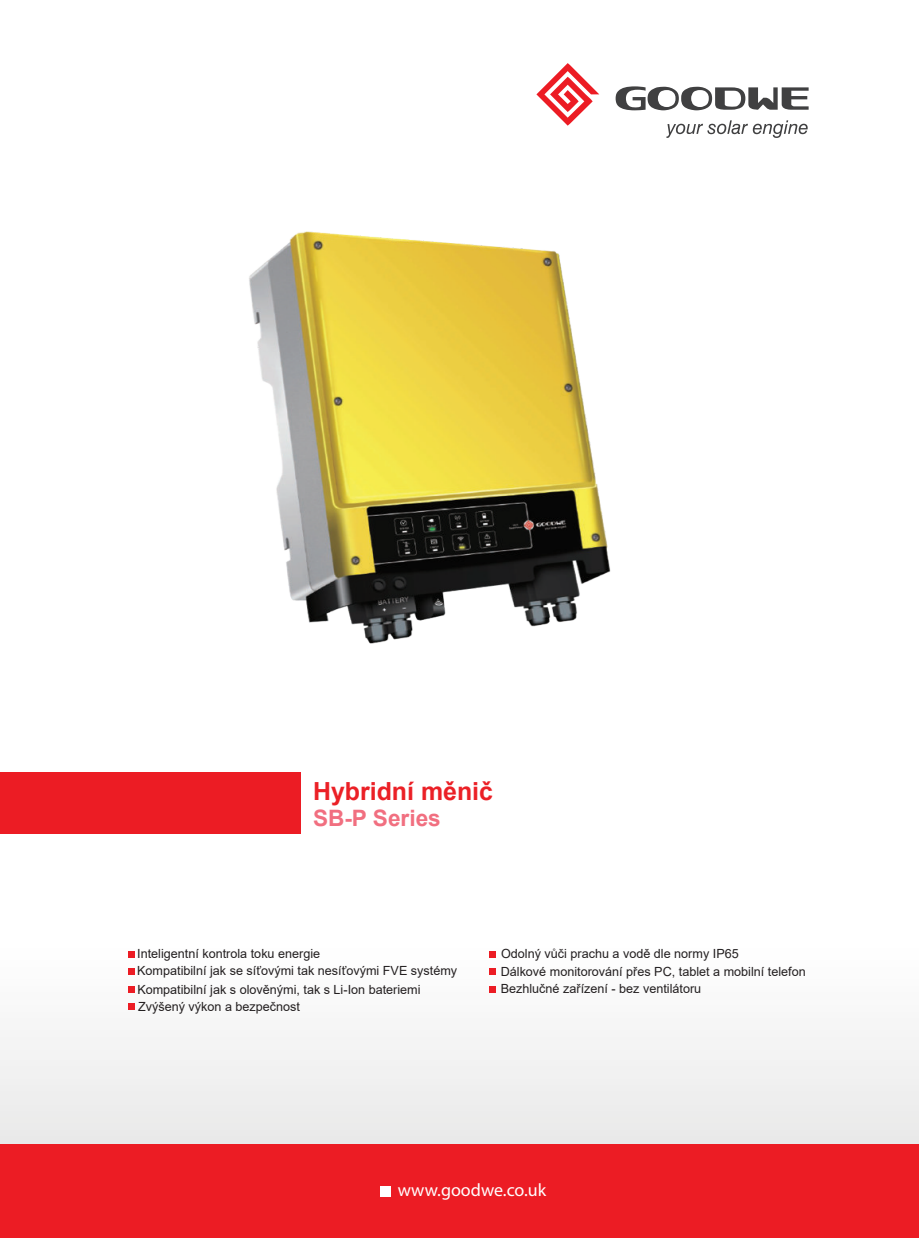
<style>
.page{position:relative;width:919px;height:1238px;background:#fff}
.page>*{position:absolute;margin:0;border:0;box-sizing:border-box;transform-origin:0 0}
.t1{font:700 24.9px "Arial";color:#eb2026}
.t2{font:700 22.65px "Arial";color:#f16f80}
.t3{font:18px "Myriad Pro";color:#fff}
.t4{font:12.6px/17.4px "Arial";color:#231f20}
</style>
<div class="page">
<div style="left:0;top:773px;width:301px;height:61px;background:#ec1c24"></div>
<div style="left:0;top:943px;width:918px;height:201px;background:#f4f4f4"></div>
<div style="left:0;top:1144px;width:918px;height:93px;background:#ec1c24"></div>
<div style="left:128px;top:951px;width:7px;height:6px;background:#ec1c24"></div>
<div style="left:128px;top:968px;width:7px;height:6px;background:#ec1c24"></div>
<div style="left:489px;top:968px;width:6px;height:7px;background:#ec1c24"></div>
<svg style="left:489px;top:986px;width:6px;height:6px"></svg>
<div style="left:128px;top:986px;width:7px;height:6px;background:#ec1c24"></div>
<div style="left:128px;top:1003px;width:7px;height:6px;background:#ec1c24"></div>
<svg style="left:489px;top:951px;width:6px;height:6px"></svg>
<svg style="left:615px;top:86px;width:193px;height:24px"></svg>
<svg style="left:536px;top:63px;width:63px;height:63px"></svg>
<svg style="left:666px;top:120px;width:141px;height:18px"></svg>
<div style="left:380px;top:1186px;width:10px;height:10px;background:#fff"></div>
<img style="left:249px;top:231px;width:362px;height:412px">
<h1 class="t1" style="left:313px;top:773px;width:182px">Hybridní měnič</h1>
<h2 class="t2" style="left:313px;top:802px;width:129px">SB-P Series</h2>
<p class="t4" style="left:137px;top:945px;width:321px">Inteligentní kontrola toku energie<br>Kompatibilní jak se síťovými tak nesíťovými FVE systémy Kompatibilní jak s olověnými, tak s Li-Ion bateriemi Zvýšený výkon a bezpečnost</p>
<p class="t4" style="left:501px;top:945px;width:306px">Odolný vůči prachu a vodě dle normy IP65<br>Dálkové monitorování přes PC, tablet a mobilní telefon<br>Bezhlučné zařízení - bez ventilátoru</p>
<h3 class="t3" style="left:398px;top:1179px;width:150px">www.goodwe.co.uk</h3>
</div>
